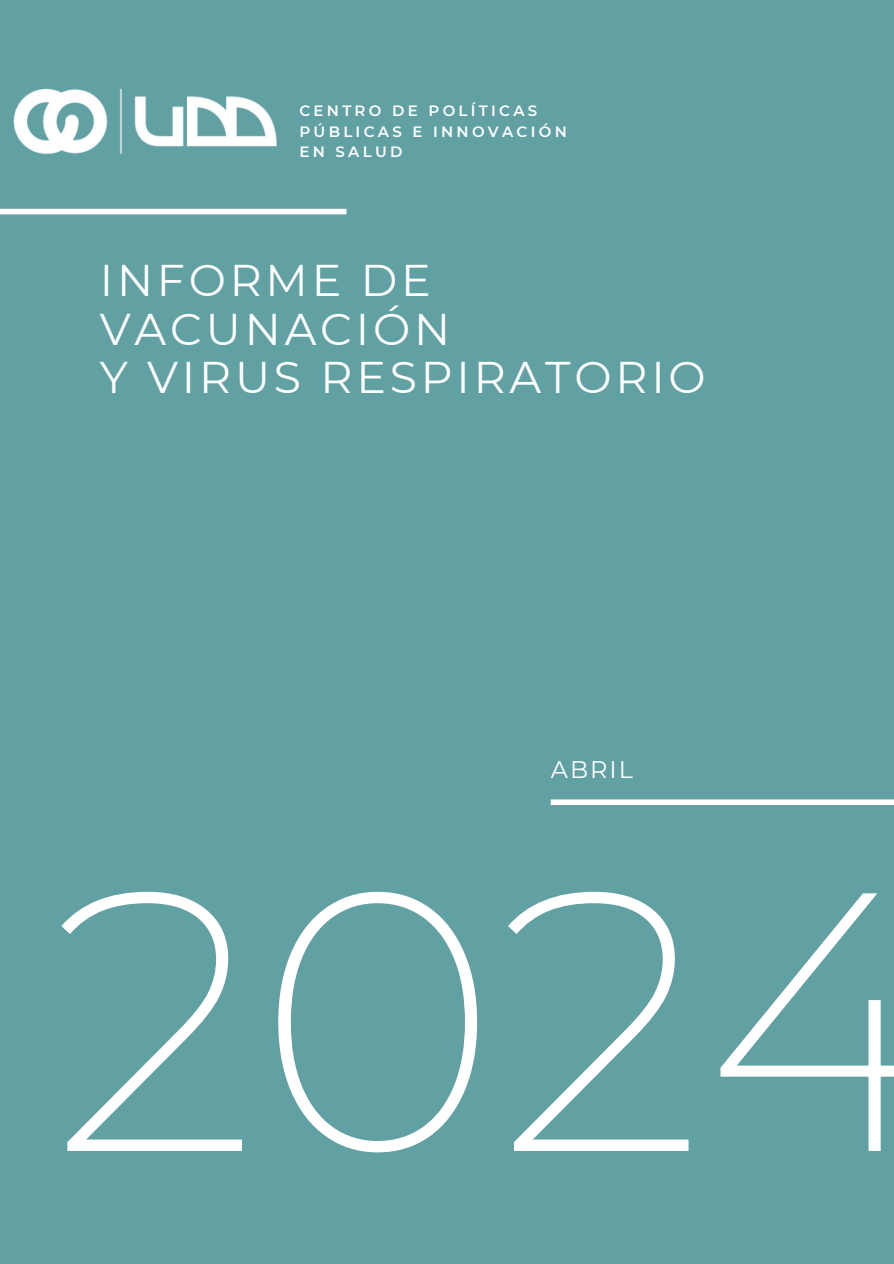
<style>
.page{position:relative;width:894px;height:1264px;background:#fff}
.page>*{position:absolute;margin:0;border:0;box-sizing:border-box;transform-origin:0 0}
.t1{font:200 367.95px "Montserrat";color:#fff}
.t2{font:44.25px/48.3px "Montserrat";letter-spacing:.085em;color:#fff}
.t3{font:24px "Montserrat";letter-spacing:.085em;color:#fff}
.t4{font:600 15px/20.2px "Montserrat";letter-spacing:.215em;color:#fff}
</style>
<div class="page">
<div style="left:0;top:0;width:893px;height:1263px;background:#61a0a3"></div>
<div style="left:0;top:209px;width:346px;height:5px;background:#fff"></div>
<div style="left:550px;top:799px;width:343px;height:6px;background:#fff"></div>
<img style="left:13px;top:88px;width:264px;height:67px">
<h3 class="t4" style="left:299px;top:101px;width:269px">CENTRO DE POLÍTICAS<br>PÚBLICAS E INNOVACIÓN<br>EN SALUD</h3>
<h2 class="t2" style="left:100px;top:256px;width:607px">INFORME DE<br>VACUNACIÓN<br>Y VIRUS RESPIRATORIO</h2>
<h1 class="t3" style="left:550px;top:754px;width:84px">ABRIL</h1>
<p class="t1" style="left:52px;top:794px;width:891px">2024</p>
</div>
